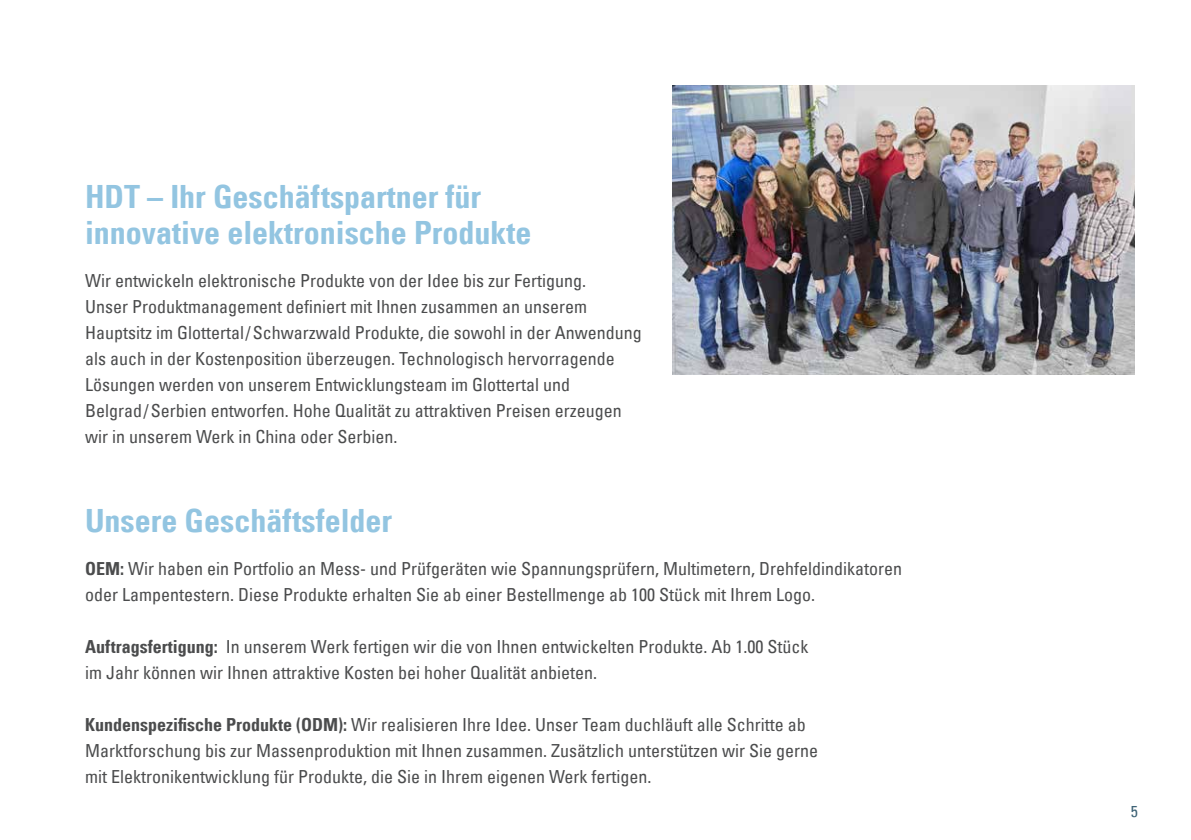
<style>
.page{position:relative;width:1191px;height:840px;background:#fff}
.page>*{position:absolute;margin:0;border:0;box-sizing:border-box;transform-origin:0 0}
.t1{font:32px/36px "Univers Com 67 Bold Cond";color:#93c5e1}
.t2{font:condensed 18px/26px "Univers Com 57";color:#4b4c4d}
.t3{font:condensed 16px "Univers Com 57";color:#3e6376}
.s1{font-family:"Univers Com 67 Bold Cond";font-stretch:normal}
</style>
<div class="page">
<img style="left:672px;top:85px;width:462px;height:289px">
<h1 class="t1" style="left:85px;top:178px;width:448px">HDT – Ihr Geschäftspartner für innovative elektronische Produkte</h1>
<p class="t2" style="left:85px;top:267px;width:558px">Wir entwickeln elektronische Produkte von der Idee bis zur Fertigung.<br>Unser Produktmanagement definiert mit Ihnen zusammen an unserem Hauptsitz im Glottertal/Schwarzwald Produkte, die sowohl in der Anwendung als auch in der Kostenposition überzeugen. Technologisch hervorragende Lösungen werden von unserem Entwicklungsteam im Glottertal und Belgrad/Serbien entworfen. Hohe Qualität zu attraktiven Preisen erzeugen wir in unserem Werk in China oder Serbien.</p>
<h1 class="t1" style="left:85px;top:502px;width:309px">Unsere Geschäftsfelder</h1>
<p class="t2" style="left:85px;top:555px;width:818px"><span class="s1">OEM:</span> Wir haben ein Portfolio an Mess- und Prüfgeräten wie Spannungsprüfern, Multimetern, Drehfeldindikatoren oder Lampentestern. Diese Produkte erhalten Sie ab einer Bestellmenge ab 100 Stück mit Ihrem Logo.</p>
<p class="t2" style="left:85px;top:633px;width:725px"><span class="s1">Auftragsfertigung:</span> In unserem Werk fertigen wir die von Ihnen entwickelten Produkte. Ab 1.00 Stück im Jahr können wir Ihnen attraktive Kosten bei hoher Qualität anbieten.</p>
<p class="t2" style="left:85px;top:711px;width:734px"><span class="s1">Kundenspezifische Produkte (ODM):</span> Wir realisieren Ihre Idee. Unser Team duchläuft alle Schritte ab<br>Marktforschung bis zur Massenproduktion mit Ihnen zusammen. Zusätzlich unterstützen wir Sie gerne mit Elektronikentwicklung für Produkte, die Sie in Ihrem eigenen Werk fertigen.</p>
<p class="t3" style="left:1130px;top:801px;width:9px">5</p>
</div>
